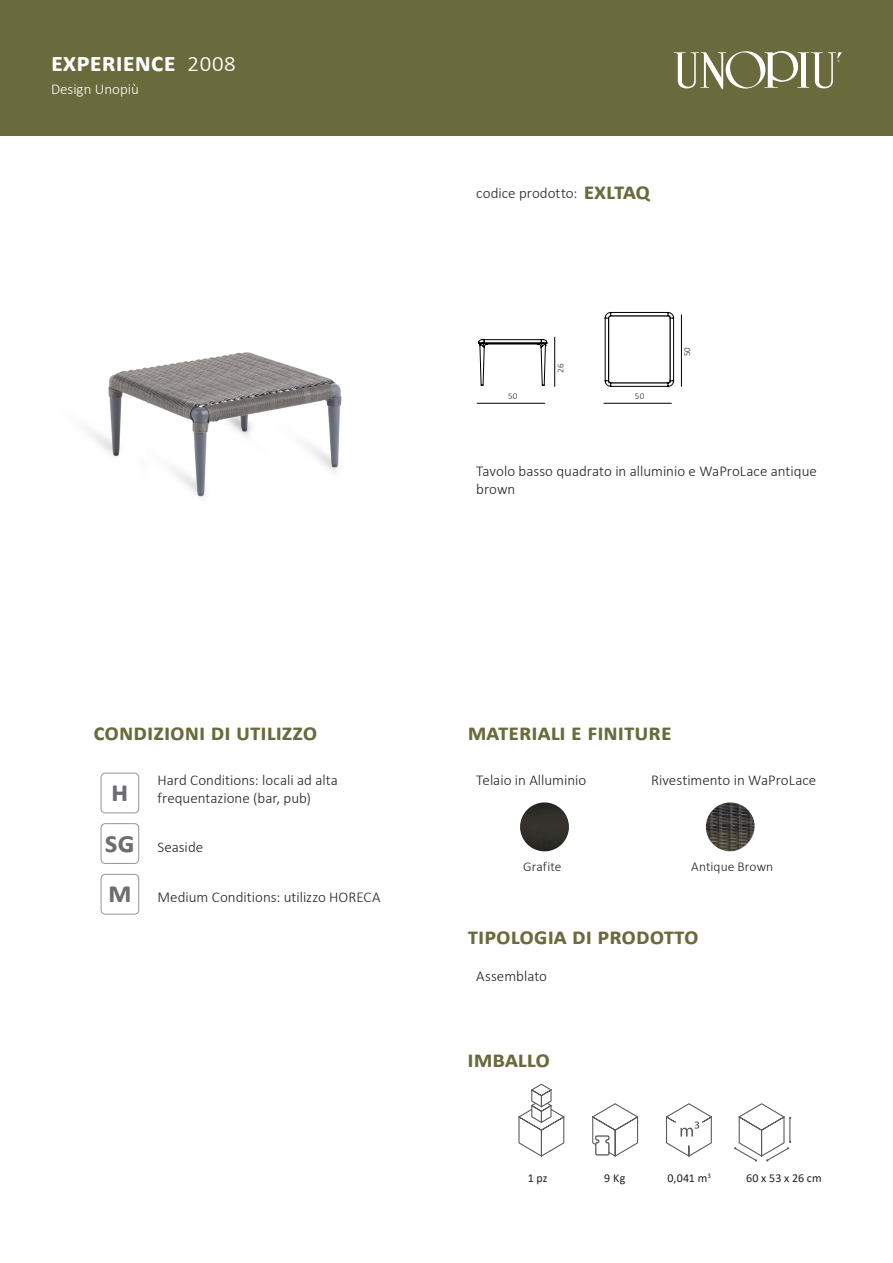
<style>
.page{position:relative;width:893px;height:1263px;background:#fff}
.page>*{position:absolute;margin:0;border:0;box-sizing:border-box;transform-origin:0 0}
.Simboli{font:700 30px "Calibri";color:#6c6d70}
.t1{font:700 27px "Calibri";color:#fff}
.Titoli{font:700 24px "Calibri";color:#696b3d}
.Descrizioni{font:300 15px/18px "Calibri";color:#231f20}
.Descrizioni_simboli{font:300 15px/18px "Calibri";color:#231f20}
.t2{font:300 15px "Calibri";color:#fff}
.Descrizioni_simboli-2{font:300 13.5px "Calibri";letter-spacing:.005em;color:#231f20}
.Descrizioni_simboli-3{font:12px "Calibri";letter-spacing:.01em;color:#231f20}
.Descrizioni-2{font:300 9px "Calibri";letter-spacing:.025em;color:#231f20}
.s1{font-weight:300}
</style>
<div class="page">
<div style="left:0;top:0;width:893px;height:135px;background:#696b3d"></div>
<svg style="left:674px;top:51px;width:168px;height:38px"></svg>
<svg style="left:592px;top:1103px;width:47px;height:54px"></svg>
<svg style="left:666px;top:1103px;width:46px;height:54px"></svg>
<svg style="left:734px;top:1103px;width:57px;height:59px"></svg>
<svg style="left:518px;top:1083px;width:47px;height:74px"></svg>
<div style="left:101px;top:773px;width:38px;height:40px;border:1px solid #939598;border-radius:4px"></div>
<div style="left:101px;top:823px;width:38px;height:41px;border:1px solid #939598;border-radius:4px"></div>
<div style="left:101px;top:874px;width:38px;height:40px;border:1px solid #939598;border-radius:4px"></div>
<img style="left:89px;top:352px;width:253px;height:145px">
<svg style="left:478px;top:340px;width:69px;height:45px"></svg>
<svg style="left:605px;top:312px;width:69px;height:74px"></svg>
<hr style="left:477px;top:403px;width:68px;height:1px;background:#000">
<hr style="left:604px;top:403px;width:67px;height:1px;background:#000">
<hr style="left:554px;top:337px;width:1px;height:49px;background:#000">
<hr style="left:681px;top:315px;width:1px;height:71px;background:#000">
<img style="left:706px;top:802px;width:49px;height:49px;border-radius:24px">
<img style="left:520px;top:802px;width:49px;height:49px;border-radius:24px">
<p class="t1" style="left:51px;top:43px;width:187px">experience <span class="s1">2008</span></p>
<p class="t2" style="left:51px;top:79px;width:89px">Design Unopiù</p>
<p class="Descrizioni" style="left:476px;top:184px;width:103px">codice prodotto:</p>
<p class="Titoli" style="left:584px;top:174px;width:68px">exltaq</p>
<p class="Descrizioni-2" style="left:555px;top:373px;width:11px;rotate:-90deg">26</p>
<p class="Descrizioni-2" style="left:508px;top:391px;width:11px">50</p>
<p class="Descrizioni-2" style="left:635px;top:391px;width:11px">50</p>
<p class="Descrizioni-2" style="left:681px;top:356px;width:11px;rotate:-90deg">50</p>
<p class="Descrizioni" style="left:476px;top:462px;width:342px">Tavolo basso quadrato in alluminio e WaProLace antique brown</p>
<p class="Titoli" style="left:94px;top:715px;width:225px">CONDIZIONI DI UTILIZZO</p>
<p class="Simboli" style="left:111px;top:770px;width:19px">H</p>
<p class="Simboli" style="left:105px;top:820px;width:32px">SG</p>
<p class="Descrizioni_simboli" style="left:158px;top:771px;width:182px">Hard Conditions: locali ad alta frequentazione (bar, pub)</p>
<p class="Descrizioni_simboli" style="left:158px;top:837px;width:47px">Seaside</p>
<p class="Simboli" style="left:108px;top:871px;width:25px">M</p>
<p class="Descrizioni_simboli" style="left:158px;top:888px;width:224px">Medium Conditions: utilizzo HORECA</p>
<p class="Titoli" style="left:468px;top:715px;width:192px">MATERIALI E FINITURE</p>
<p class="Descrizioni" style="left:476px;top:770px;width:112px">Telaio in Alluminio</p>
<p class="Descrizioni" style="left:651px;top:770px;width:167px">Rivestimento in WaProLace</p>
<p class="Descrizioni_simboli-2" style="left:523px;top:858px;width:40px">Grafite</p>
<p class="Descrizioni_simboli-2" style="left:691px;top:858px;width:83px">Antique Brown</p>
<p class="Titoli" style="left:468px;top:919px;width:232px">TIPOLOGIA DI PRODOTTO</p>
<p class="Descrizioni" style="left:476px;top:967px;width:72px">Assemblato</p>
<p class="Titoli" style="left:468px;top:1042px;width:84px">IMBALLO</p>
<p class="Descrizioni_simboli-3" style="left:528px;top:1170px;width:21px">1 pz</p>
<p class="Descrizioni_simboli-3" style="left:604px;top:1170px;width:23px">9 Kg</p>
<p class="Descrizioni_simboli-3" style="left:667px;top:1170px;width:45px">0,041 m<sup>3</sup></p>
<p class="Descrizioni_simboli-3" style="left:746px;top:1170px;width:77px">60 x 53 x 26 cm</p>
</div>
